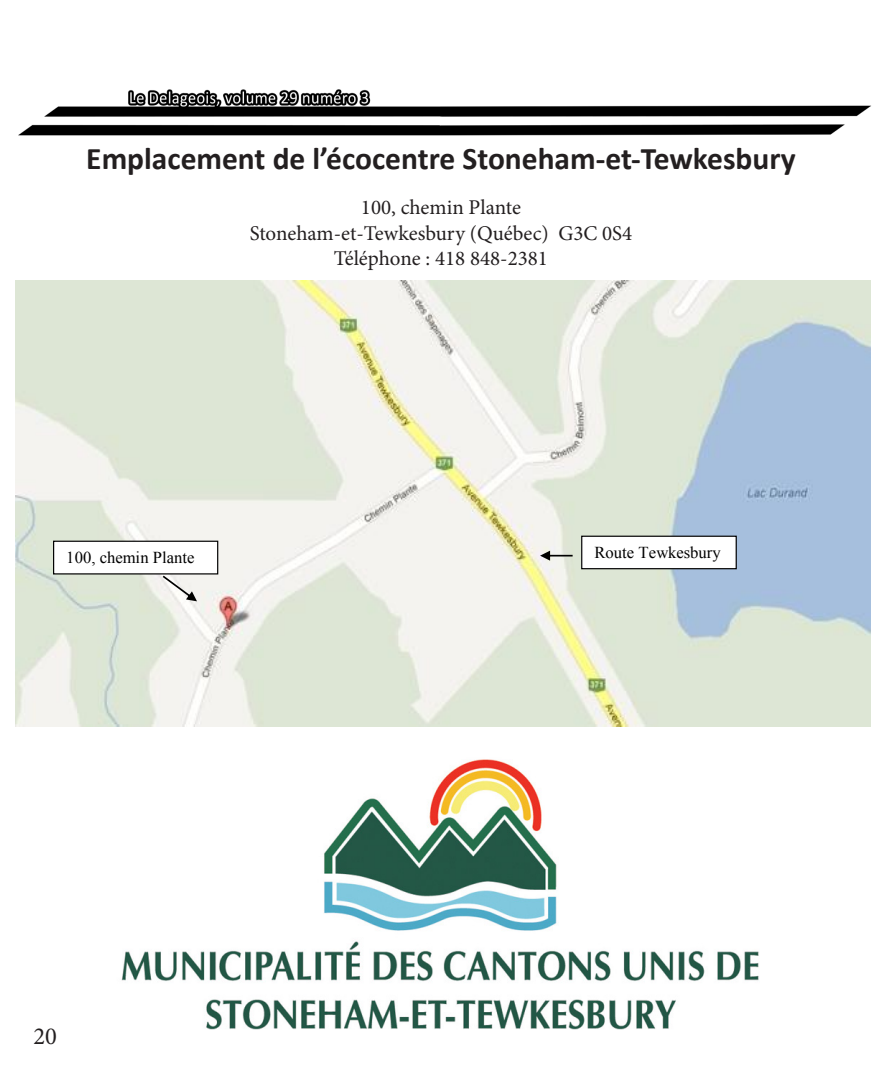
<style>
.page{position:relative;width:882px;height:1071px;background:#fff}
.page>*{position:absolute;margin:0;border:0;box-sizing:border-box;transform-origin:0 0}
.t1{font:700 31.5px "Calibri";color:#231f20}
.t2{font:24.5px "Minion Pro";color:#231f20}
.t3{font:21px "Minion Pro";color:#231f20}
.t4{font:16.62px "Times New Roman";color:#000}
</style>
<div class="page">
<img style="left:15px;top:89px;width:856px;height:638px">
<img style="left:16px;top:281px;width:854px;height:446px">
<div style="left:582px;top:536px;width:154px;height:33px;background:#fff"></div>
<div style="left:581px;top:536px;width:156px;height:33px;border:1px solid #000"></div>
<svg style="left:540px;top:551px;width:33px;height:10px"></svg>
<div style="left:54px;top:541px;width:164px;height:33px;background:#fff"></div>
<div style="left:53px;top:541px;width:165px;height:34px;border:1px solid #000"></div>
<svg style="left:163px;top:576px;width:34px;height:25px"></svg>
<img style="left:121px;top:759px;width:638px;height:271px">
<p class="t1" style="left:86px;top:139px;width:711px">Emplacement de l’écocentre Stoneham-et-Tewkesbury</p>
<p class="t3" style="left:361px;top:194px;width:162px">100, chemin Plante</p>
<p class="t3" style="left:250px;top:219px;width:384px">Stoneham-et-Tewkesbury (Québec) G3C 0S4</p>
<p class="t3" style="left:334px;top:244px;width:216px">Téléphone : 418 848-2381</p>
<p class="t4" style="left:66px;top:546px;width:130px">100, chemin Plante</p>
<p class="t4" style="left:594px;top:541px;width:128px">Route Tewkesbury</p>
<p class="t2" style="left:33px;top:1020px;width:25px">20</p>
</div>
